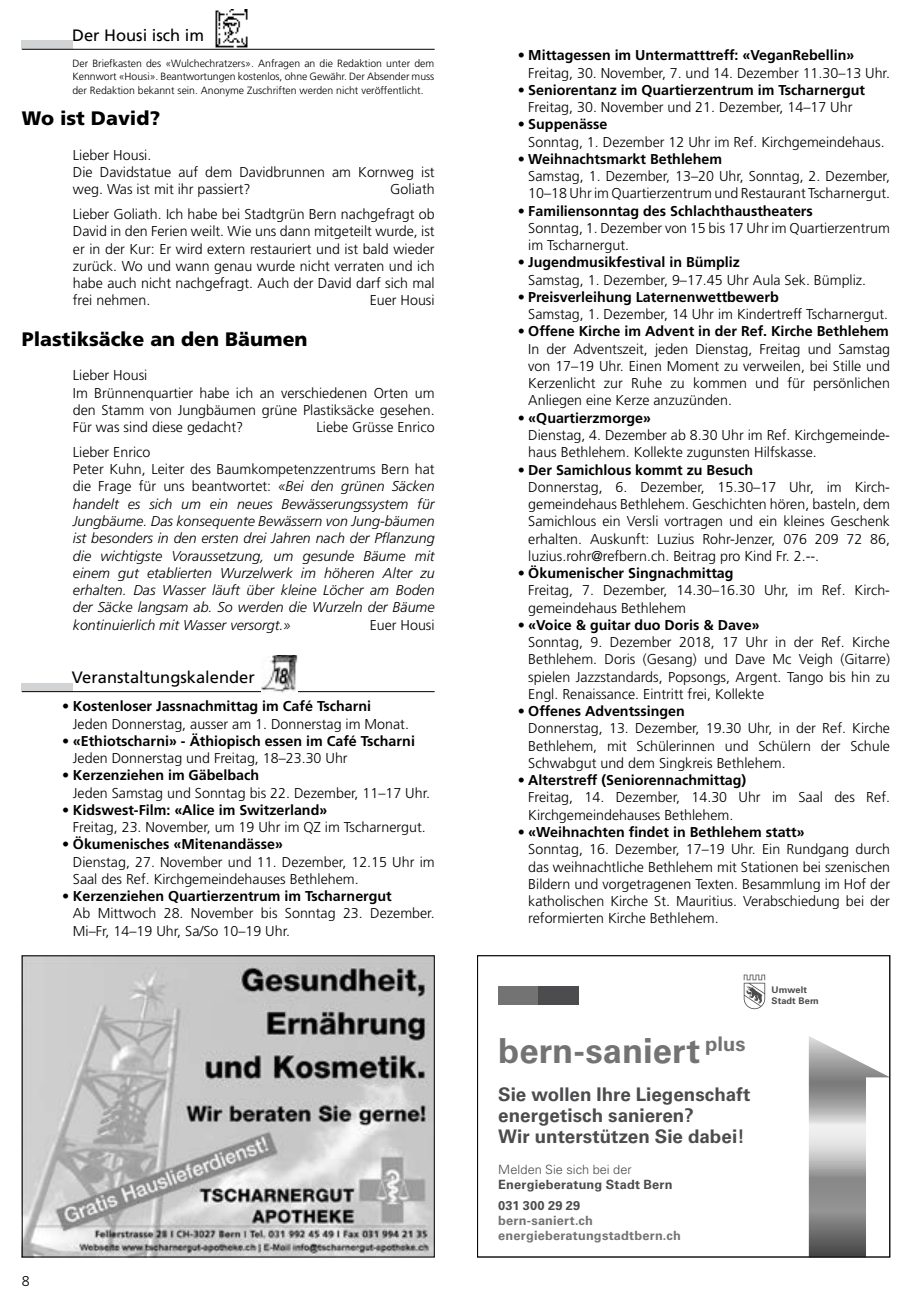
<style>
.page{position:relative;width:910px;height:1307px;background:#fff}
.page>*{position:absolute;margin:0;border:0;box-sizing:border-box;transform-origin:0 0}
.t1{font:700 34.5px "Univers";letter-spacing:.005em;color:#737373}
.t2{font:900 19.5px "Frutiger";color:#000}
.t3{font:700 18.75px/21px "Univers";color:#4c4c4e}
.t4{font:16.5px "Frutiger";color:#000}
.t5{font:300 14.25px/17.2px "Frutiger";color:#000}
.t6{font:700 14.25px "Frutiger";color:#000}
.t7{font:italic 300 14.25px/17.2px "Frutiger";color:#000}
.t8{font:700 12.75px/15px "Univers";letter-spacing:.02em;color:#737373}
.t9{font:700 12.75px/21.5px "Univers";letter-spacing:.015em;color:#4c4c4e}
.t10{font:300 12.75px "Univers";letter-spacing:.005em;color:#4c4c4e}
.t11{font:300 10.5px/13.5px "Frutiger";color:#000;text-align:justify}
.t12{font:700 9.15px/10.9px "Univers LT Std";letter-spacing:.01em;color:#4c4c4e}
.s1{font-style:normal}
</style>
<div class="page">
<div style="left:22px;top:41px;width:51px;height:8px;background:#d1d3d4"></div>
<hr style="left:22px;top:49px;width:412px;height:1px;background:#000">
<img style="left:212px;top:9px;width:35px;height:41px">
<div style="left:22px;top:683px;width:51px;height:8px;background:#d1d3d4"></div>
<hr style="left:22px;top:691px;width:412px;height:1px;background:#000">
<img style="left:262px;top:655px;width:36px;height:38px">
<svg style="left:808px;top:1036px;width:79px;height:219px"></svg>
<div style="left:498px;top:986px;width:40px;height:18px;background:#737373"></div>
<div style="left:538px;top:986px;width:40px;height:18px;background:#4c4c4e"></div>
<svg style="left:743px;top:974px;width:21px;height:35px"></svg>
<div style="left:477px;top:955px;width:412px;height:302px;border:1px solid #000"></div>
<img style="left:24px;top:957px;width:408px;height:298px">
<div style="left:22px;top:955px;width:412px;height:302px;border:1px solid #000"></div>
<p class="t4" style="left:72px;top:26px;width:134px">Der Housi isch im</p>
<p class="t11" style="left:72px;top:57px;width:363px">Der Briefkasten des «Wulchechratzers». Anfragen an die Redaktion unter dem Kennwort «Housi». Beantwortungen kostenlos, ohne Gewähr. Der Absender muss der Redaktion bekannt sein. Anonyme Zuschriften werden nicht veröffentlicht.</p>
<h2 class="t2" style="left:22px;top:107px;width:140px">Wo ist David?</h2>
<p class="t5" style="left:73px;top:147px;width:363px">Lieber Housi.<br>Die Davidstatue auf dem Davidbrunnen am Kornweg ist weg. Was ist mit ihr passiert?</p>
<p class="t5" style="left:73px;top:177px;width:363px;line-height:24.8px;text-align:right">Goliath<br>Lieber Goliath. Ich habe bei Stadtgrün Bern nachgefragt ob</p>
<p class="t5" style="left:73px;top:223px;width:363px;text-align:justify">David in den Ferien weilt. Wie uns dann mitgeteilt wurde, ist er in der Kur: Er wird extern restauriert und ist bald wieder zurück. Wo und wann genau wurde nicht verraten und ich habe auch nicht nachgefragt. Auch der David darf sich mal frei nehmen.</p>
<p class="t5" style="left:369px;top:292px;width:66px">Euer Housi</p>
<h2 class="t2" style="left:22px;top:327px;width:287px">Plastiksäcke an den Bäumen</h2>
<p class="t5" style="left:73px;top:367px;width:363px">Lieber Housi<br>Im Brünnenquartier habe ich an verschiedenen Orten um den Stamm von Jungbäumen grüne Plastiksäcke gesehen.<br>Für was sind diese gedacht?</p>
<p class="t5" style="left:316px;top:419px;width:119px">Liebe Grüsse Enrico</p>
<p class="t7" style="left:73px;top:443px;width:363px"><span class="s1">Lieber Enrico<br>Peter Kuhn, Leiter des Baumkompetenzzentrums Bern hat die Frage für uns beantwortet:</span> «Bei den grünen Säcken handelt es sich um ein neues Bewässerungssystem für Jungbäume. Das konsequente Bewässern von Jung-bäumen ist besonders in den ersten drei Jahren nach der Pflanzung die wichtigste Voraussetzung, um gesunde Bäume mit einem gut etablierten Wurzelwerk im höheren Alter zu erhalten. Das Wasser läuft über kleine Löcher am Boden der Säcke langsam ab. So werden die Wurzeln der Bäume kontinuierlich mit Wasser versorgt.»</p>
<p class="t5" style="left:369px;top:616px;width:66px">Euer Housi</p>
<p class="t4" style="left:72px;top:667px;width:184px">Veranstaltungskalender</p>
<p class="t6" style="left:62px;top:698px;width:310px">• Kostenloser Jassnachmittag im Café Tscharni</p>
<p class="t5" style="left:73px;top:715px;width:337px">Jeden Donnerstag, ausser am 1. Donnerstag im Monat.</p>
<p class="t6" style="left:62px;top:732px;width:354px">• «Ethiotscharni» - Äthiopisch essen im Café Tscharni</p>
<p class="t5" style="left:73px;top:750px;width:276px">Jeden Donnerstag und Freitag, 18–23.30 Uhr</p>
<p class="t6" style="left:62px;top:767px;width:198px">• Kerzenziehen im Gäbelbach</p>
<p class="t5" style="left:73px;top:784px;width:358px">Jeden Samstag und Sonntag bis 22. Dezember, 11–17 Uhr.</p>
<p class="t6" style="left:62px;top:801px;width:266px">• Kidswest-Film: «Alice im Switzerland»</p>
<p class="t5" style="left:73px;top:819px;width:354px">Freitag, 23. November, um 19 Uhr im QZ im Tscharnergut.</p>
<p class="t6" style="left:62px;top:836px;width:222px">• Ökumenisches «Mitenandässe»</p>
<p class="t5" style="left:73px;top:853px;width:363px">Dienstag, 27. November und 11. Dezember, 12.15 Uhr im<br>Saal des Ref. Kirchgemeindehauses Bethlehem.</p>
<p class="t6" style="left:62px;top:888px;width:331px">• Kerzenziehen Quartierzentrum im Tscharnergut</p>
<p class="t5" style="left:73px;top:905px;width:363px">Ab Mittwoch 28. November bis Sonntag 23. Dezember.<br>Mi–Fr, 14–19 Uhr, Sa/So 10–19 Uhr.</p>
<p class="t5" style="left:22px;top:1273px;width:9px">8</p>
<p class="t6" style="left:517px;top:47px;width:338px">• Mittagessen im Untermatttreff: «VeganRebellin»</p>
<p class="t5" style="left:528px;top:64px;width:363px">Freitag, 30. November, 7. und 14. Dezember 11.30–13 Uhr.</p>
<p class="t6" style="left:517px;top:81px;width:349px">• Seniorentanz im Quartierzentrum im Tscharnergut</p>
<p class="t5" style="left:528px;top:99px;width:325px">Freitag, 30. November und 21. Dezember, 14–17 Uhr</p>
<p class="t6" style="left:517px;top:116px;width:91px">• Suppenässe</p>
<p class="t5" style="left:528px;top:133px;width:358px">Sonntag, 1. Dezember 12 Uhr im Ref. Kirchgemeindehaus.</p>
<p class="t6" style="left:517px;top:150px;width:206px">• Weihnachtsmarkt Bethlehem</p>
<p class="t5" style="left:528px;top:168px;width:363px">Samstag, 1. Dezember, 13–20 Uhr, Sonntag, 2. Dezember,<br>10–18 Uhr im Quartierzentrum und Restaurant Tscharnergut.</p>
<p class="t6" style="left:517px;top:202px;width:296px">• Familiensonntag des Schlachthaustheaters</p>
<p class="t5" style="left:528px;top:220px;width:363px">Sonntag, 1. Dezember von 15 bis 17 Uhr im Quartierzentrum im Tscharnergut.</p>
<p class="t6" style="left:517px;top:254px;width:224px">• Jugendmusikfestival in Bümpliz</p>
<p class="t5" style="left:528px;top:271px;width:339px">Samstag, 1. Dezember, 9–17.45 Uhr Aula Sek. Bümpliz.</p>
<p class="t6" style="left:517px;top:289px;width:262px">• Preisverleihung Laternenwettbewerb</p>
<p class="t5" style="left:528px;top:306px;width:361px">Samstag, 1. Dezember, 14 Uhr im Kindertreff Tscharnergut.</p>
<p class="t6" style="left:517px;top:323px;width:372px">• Offene Kirche im Advent in der Ref. Kirche Bethlehem</p>
<p class="t5" style="left:528px;top:340px;width:363px;text-align:justify">In der Adventszeit, jeden Dienstag, Freitag und Samstag von 17–19 Uhr. Einen Moment zu verweilen, bei Stille und Kerzenlicht zur Ruhe zu kommen und für persönlichen Anliegen eine Kerze anzuzünden.</p>
<p class="t6" style="left:517px;top:409px;width:135px">• «Quartierzmorge»</p>
<p class="t5" style="left:528px;top:427px;width:363px">Dienstag, 4. Dezember ab 8.30 Uhr im Ref. Kirchgemeinde&shy;haus Bethlehem. Kollekte zugunsten Hilfskasse.</p>
<p class="t6" style="left:517px;top:461px;width:237px">• Der Samichlous kommt zu Besuch</p>
<p class="t5" style="left:528px;top:478px;width:363px;text-align:justify">Donnerstag, 6. Dezember, 15.30–17 Uhr, im Kirch&shy;gemeindehaus Bethlehem. Geschichten hören, basteln, dem Samichlous ein Versli vortragen und ein kleines Geschenk erhalten. Auskunft: Luzius Rohr-Jenzer, 076 209 72 86, luzius.rohr@refbern.ch. Beitrag pro Kind Fr. 2.--.</p>
<p class="t6" style="left:517px;top:565px;width:217px">• Ökumenischer Singnachmittag</p>
<p class="t5" style="left:528px;top:582px;width:363px">Freitag, 7. Dezember, 14.30–16.30 Uhr, im Ref. Kirch&shy;gemeindehaus Bethlehem</p>
<p class="t6" style="left:517px;top:616px;width:243px">• «Voice &amp; guitar duo Doris &amp; Dave»</p>
<p class="t5" style="left:528px;top:634px;width:363px;text-align:justify">Sonntag, 9. Dezember 2018, 17 Uhr in der Ref. Kirche Bethlehem. Doris (Gesang) und Dave Mc Veigh (Gitarre) spielen Jazzstandards, Popsongs, Argent. Tango bis hin zu Engl. Renaissance. Eintritt frei, Kollekte</p>
<p class="t6" style="left:517px;top:703px;width:169px">• Offenes Adventssingen</p>
<p class="t5" style="left:528px;top:720px;width:363px;text-align:justify">Donnerstag, 13. Dezember, 19.30 Uhr, in der Ref. Kirche Bethlehem, mit Schülerinnen und Schülern der Schule Schwabgut und dem Singkreis Bethlehem.</p>
<p class="t6" style="left:517px;top:772px;width:230px">• Alterstreff (Seniorennachmittag)</p>
<p class="t5" style="left:528px;top:789px;width:363px">Freitag, 14. Dezember, 14.30 Uhr im Saal des Ref.<br>Kirchgemeindehauses Bethlehem.</p>
<p class="t6" style="left:517px;top:824px;width:288px">• «Weihnachten findet in Bethlehem statt»</p>
<p class="t5" style="left:528px;top:841px;width:363px;text-align:justify">Sonntag, 16. Dezember, 17–19 Uhr. Ein Rundgang durch das weihnachtliche Bethlehem mit Stationen bei szenischen Bildern und vorgetragenen Texten. Besammlung im Hof der katholischen Kirche St. Mauritius. Verabschiedung bei der reformierten Kirche Bethlehem.</p>
<h1 class="t1" style="left:498px;top:1030px;width:249px">bern-saniert <sup>plus</sup></h1>
<h3 class="t3" style="left:498px;top:1084px;width:253px">Sie wollen Ihre Liegenschaft energetisch sanieren?<br>Wir unterstützen Sie dabei!</h3>
<p class="t10" style="left:498px;top:1161px;width:135px">Melden Sie sich bei der</p>
<p class="t9" style="left:498px;top:1174px;width:176px">Energieberatung Stadt Bern<br>031 300 29 29</p>
<p class="t8" style="left:498px;top:1213px;width:184px">bern-saniert.ch energieberatungstadtbern.ch</p>
<p class="t12" style="left:771px;top:984px;width:49px">Umwelt<br>Stadt Bern</p>
</div>
